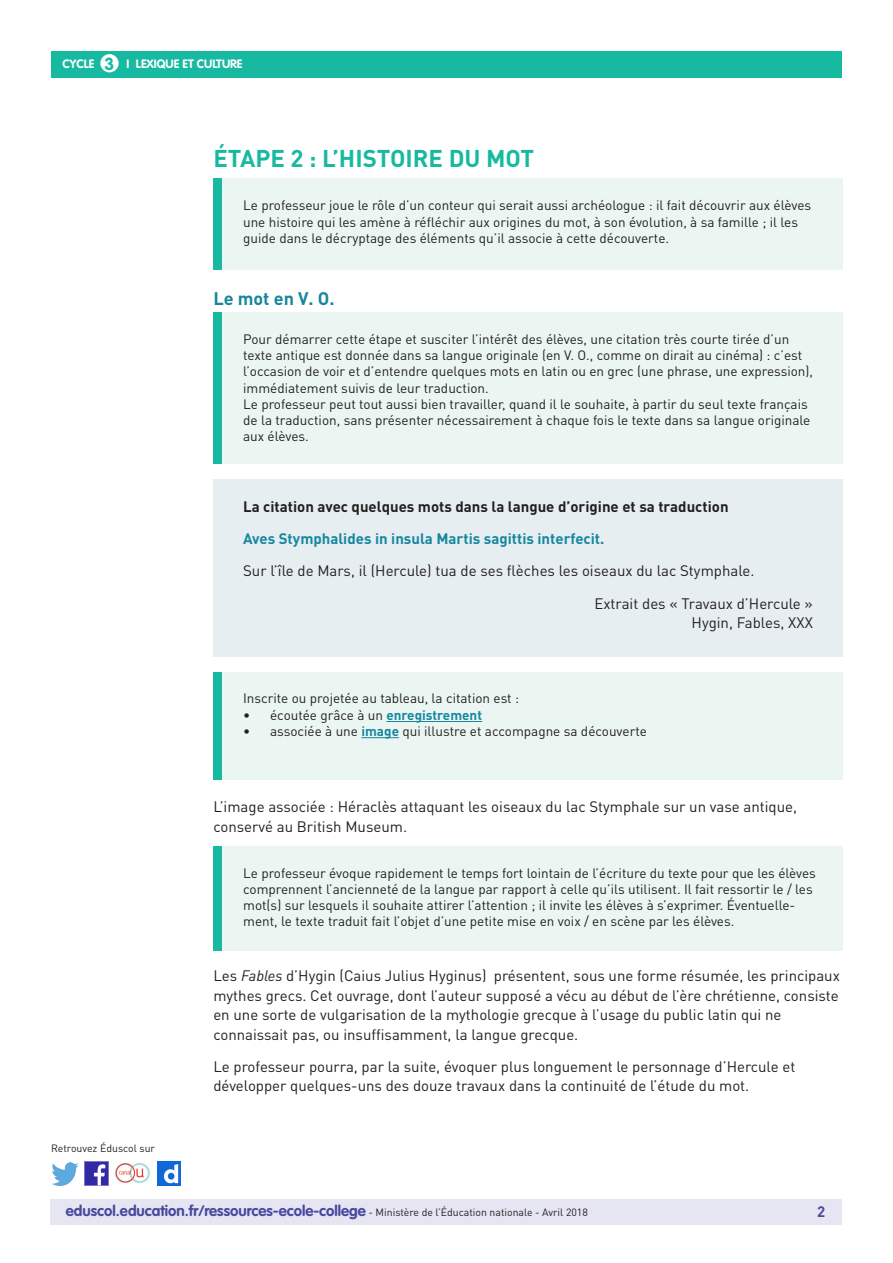
<style>
.page{position:relative;width:893px;height:1263px;background:#fff}
.page>*{position:absolute;margin:0;border:0;box-sizing:border-box;transform-origin:0 0}
._03_Titre_de_niveau{font:700 24px "DIN Pro";color:#17baa1}
._04_Titre_de_niveau{font:700 18px "DIN Pro";color:#16879f}
.t1{font:700 17.25px "VAG Rounded Std";color:#17baa1}
._06_Texte_courant{font:15px/19.5px "DIN Pro";color:#231f20}
.t2{font:700 15px "VAG Rounded Std";color:#4a489e}
.t3{font:700 15px "DIN Pro";color:#231f20}
.t4{font:700 15px "DIN Pro";color:#16879f}
.t5{font:700 15px "DIN Pro";color:#4a489e}
.t6{font:13.5px/16.2px "DIN Pro";color:#231f20}
.t7{font:700 12px "VAG Rounded Std";color:#fff}
.t8{font:10.5px "DIN Pro";color:#231f20}
.s1{font-weight:700;color:#16879f}
.s2{font-style:italic}
.s3{font-family:"DIN Pro";font-weight:400;font-size:10.5px;color:#231f20}
</style>
<div class="page">
<div style="left:50px;top:1199px;width:791px;height:26px;background:#e6e5f2"></div>
<div style="left:51px;top:51px;width:791px;height:27px;background:#17baa1"></div>
<div style="left:100px;top:54px;width:19px;height:18px;background:#fff;border-radius:50%"></div>
<img style="left:85px;top:1162px;width:23px;height:23px">
<img style="left:51px;top:1163px;width:28px;height:22px">
<img style="left:158px;top:1162px;width:22px;height:23px">
<img style="left:115px;top:1163px;width:35px;height:20px">
<div style="left:213px;top:179px;width:630px;height:91px;background:#ebf6f3"></div>
<div style="left:213px;top:179px;width:9px;height:91px;background:#17baa1"></div>
<div style="left:213px;top:312px;width:630px;height:152px;background:#ebf6f3"></div>
<div style="left:213px;top:312px;width:9px;height:152px;background:#17baa1"></div>
<div style="left:213px;top:479px;width:630px;height:177px;background:#e6eef2"></div>
<div style="left:213px;top:672px;width:630px;height:107px;background:#ebf6f3"></div>
<hr style="left:386px;top:721px;width:96px;height:1px;background:#16879f">
<hr style="left:361px;top:737px;width:38px;height:1px;background:#16879f">
<div style="left:213px;top:672px;width:9px;height:107px;background:#17baa1"></div>
<div style="left:213px;top:846px;width:630px;height:104px;background:#ebf6f3"></div>
<div style="left:213px;top:846px;width:9px;height:104px;background:#17baa1"></div>
<p class="t1" style="left:105px;top:53px;width:11px">3</p>
<p class="t7" style="left:63px;top:57px;width:33px">CYCLE</p>
<p class="t7" style="left:127px;top:57px;width:117px">I LEXIQUE ET CULTURE</p>
<p class="_03_Titre_de_niveau" style="left:213px;top:143px;width:322px">ÉTAPE 2 : L’HISTOIRE DU MOT</p>
<p class="t6" style="left:243px;top:197px;width:570px">Le professeur joue le rôle d’un conteur qui serait aussi archéologue : il fait découvrir aux élèves une histoire qui les amène à réfléchir aux origines du mot, à son évolution, à sa famille ; il les guide dans le décryptage des éléments qu’il associe à cette découverte.</p>
<p class="_04_Titre_de_niveau" style="left:213px;top:287px;width:123px">Le mot en V. O.</p>
<p class="t6" style="left:243px;top:331px;width:571px">Pour démarrer cette étape et susciter l’intérêt des élèves, une citation très courte tirée d’un texte antique est donnée dans sa langue originale (en V. O., comme on dirait au cinéma) : c’est l’occasion de voir et d’entendre quelques mots en latin ou en grec (une phrase, une expression), immédiatement suivis de leur traduction.<br>Le professeur peut tout aussi bien travailler, quand il le souhaite, à partir du seul texte français de la traduction, sans présenter nécessairement à chaque fois le texte dans sa langue originale aux élèves.</p>
<p class="t3" style="left:243px;top:496px;width:487px">La citation avec quelques mots dans la langue d’origine et sa traduction</p>
<p class="t4" style="left:243px;top:529px;width:363px">Aves Stymphalides in insula Martis sagittis interfecit.</p>
<p class="_06_Texte_courant" style="left:243px;top:561px;width:513px">Sur l’île de Mars, il (Hercule) tua de ses flèches les oiseaux du lac Stymphale.</p>
<p class="_06_Texte_courant" style="left:594px;top:593px;width:220px">Extrait des « Travaux d’Hercule »</p>
<p class="_06_Texte_courant" style="left:692px;top:613px;width:123px">Hygin, Fables, XXX</p>
<p class="t6" style="left:243px;top:690px;width:278px">Inscrite ou projetée au tableau, la citation est :</p>
<p class="t6" style="left:243px;top:706px;width:240px">• écoutée grâce à un <span class="s1">enregistrement</span></p>
<p class="t6" style="left:243px;top:723px;width:405px">• associée à une <span class="s1">image</span> qui illustre et accompagne sa découverte</p>
<p class="_06_Texte_courant" style="left:213px;top:797px;width:585px">L’image associée : Héraclès attaquant les oiseaux du lac Stymphale sur un vase antique, conservé au British Museum.</p>
<p class="t6" style="left:243px;top:864px;width:574px">Le professeur évoque rapidement le temps fort lointain de l’écriture du texte pour que les élèves comprennent l’ancienneté de la langue par rapport à celle qu’ils utilisent. Il fait ressortir le / les mot(s) sur lesquels il souhaite attirer l’attention ; il invite les élèves à s’exprimer. Éventuelle&shy;ment, le texte traduit fait l’objet d’une petite mise en voix / en scène par les élèves.</p>
<p class="t8" style="left:51px;top:1141px;width:106px">Retrouvez Éduscol sur</p>
<p class="_06_Texte_courant" style="left:213px;top:966px;width:628px">Les <span class="s2">Fables</span> d’Hygin (Caius Julius Hyginus) présentent, sous une forme résumée, les principaux mythes grecs. Cet ouvrage, dont l’auteur supposé a vécu au début de l’ère chrétienne, consiste en une sorte de vulgarisation de la mythologie grecque à l’usage du public latin qui ne connaissait pas, ou insuffisamment, la langue grecque.</p>
<p class="_06_Texte_courant" style="left:213px;top:1056px;width:583px">Le professeur pourra, par la suite, évoquer plus longuement le personnage d’Hercule et développer quelques-uns des douze travaux dans la continuité de l’étude du mot.</p>
<p class="t2" style="left:66px;top:1202px;width:523px">eduscol.education.fr/ressources-ecole-college <span class="s3">- Ministère de l’Éducation nationale - Avril 2018</span></p>
<p class="t5" style="left:817px;top:1201px;width:10px">2</p>
</div>
